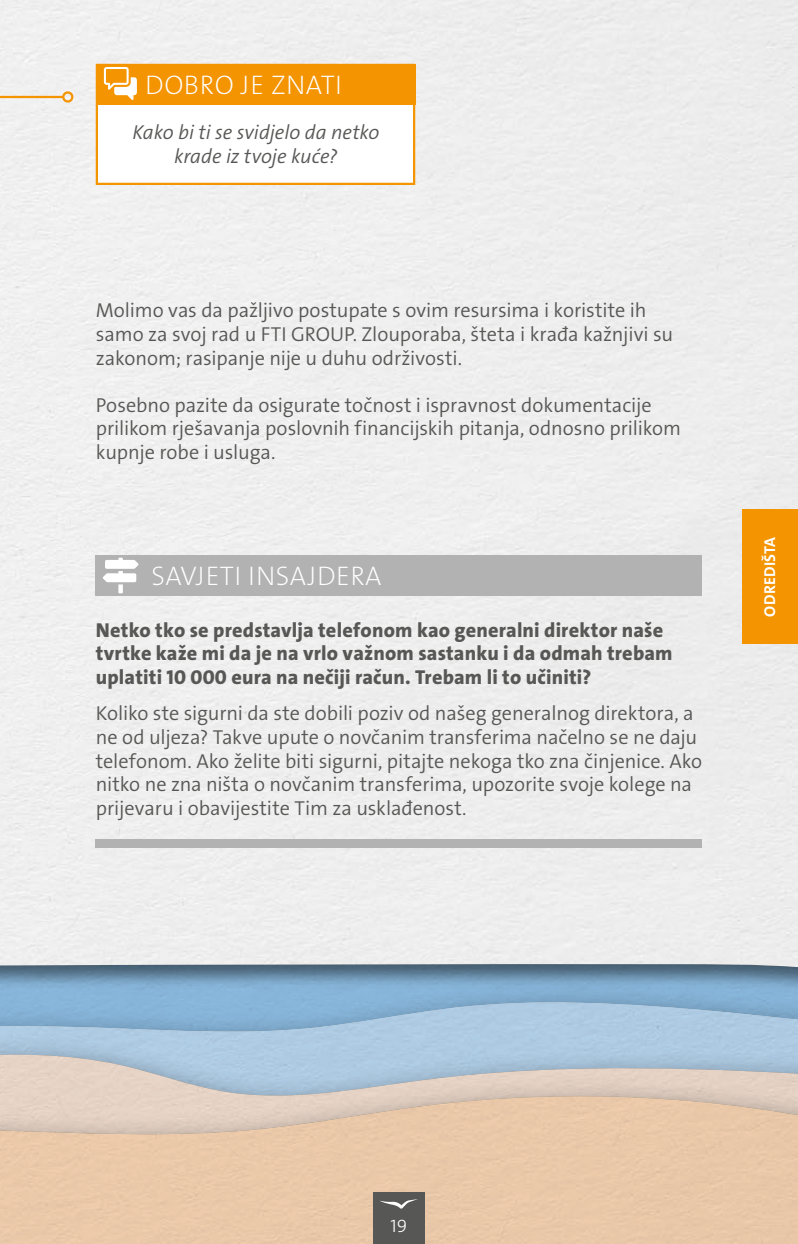
<style>
.page{position:relative;width:798px;height:1244px;background:#fff}
.page>*{position:absolute;margin:0;border:0;box-sizing:border-box;transform-origin:0 0}
.t1{font:200 27px "The Sans Os F";letter-spacing:.02em;color:#fff}
.t2{font:300 20.25px/23.6px "The Sans Os F";letter-spacing:-.005em;color:#575756}
.t3{font:800 20.25px/23.6px "The Sans Os F";letter-spacing:.01em;color:#575756}
.t4{font:italic 300 20.25px/23.6px "The Sans Os F";color:#575756;text-align:center}
.t5{font:300 18px "The Sans Os F";color:#fff}
.t6{font:700 15.75px "The Sans Os F";letter-spacing:.02em;color:#fff}
</style>
<div class="page">
<svg style="left:0;top:1041px;width:797px;height:26px;fill:#adc9e1"></svg>
<img style="left:0;top:1005px;width:797px;height:29px">
<div style="left:0;top:0;width:797px;height:1005px;background:#eee"></div>
<img style="left:0;top:690px;width:3px;height:193px">
<svg style="left:0;top:1087px;width:797px;height:157px;fill:#e9c8a9"></svg>
<hr style="left:0;top:96px;width:63px;height:2px;background:#f49400">
<div style="left:62px;top:91px;width:11px;height:12px;border:2px solid #f49400;border-radius:50%"></div>
<div style="left:96px;top:64px;width:319px;height:121px;background:#fff;border:2px solid #f49400"></div>
<div style="left:96px;top:64px;width:319px;height:41px;background:#f49400"></div>
<svg style="left:104px;top:67px;width:33px;height:33px"></svg>
<div style="left:96px;top:839px;width:606px;height:8px;background:#b3b2b2"></div>
<div style="left:373px;top:1193px;width:51px;height:51px;background:#575756"></div>
<svg style="left:380px;top:1199px;width:38px;height:9px"></svg>
<div style="left:96px;top:555px;width:606px;height:41px;background:#b3b2b2"></div>
<svg style="left:103px;top:558px;width:36px;height:35px"></svg>
<div style="left:742px;top:509px;width:55px;height:135px;background:#f49400"></div>
<h1 class="t1" style="left:145px;top:68px;width:198px">DOBRO JE ZNATI</h1>
<p class="t4" style="left:132px;top:121px;width:248px">Kako bi ti se svidjelo da netko krade iz tvoje kuće?</p>
<p class="t2" style="left:96px;top:299px;width:578px">Molimo vas da pažljivo postupate s ovim resursima i koristite ih samo za svoj rad u FTI GROUP. Zlouporaba, šteta i krađa kažnjivi su zakonom; rasipanje nije u duhu održivosti.</p>
<p class="t2" style="left:96px;top:393px;width:586px">Posebno pazite da osigurate točnost i ispravnost dokumentacije prilikom rješavanja poslovnih financijskih pitanja, odnosno prilikom kupnje robe i usluga.</p>
<h1 class="t1" style="left:152px;top:559px;width:231px">SAVJETI INSAJDERA</h1>
<p class="t3" style="left:96px;top:618px;width:578px">Netko tko se predstavlja telefonom kao generalni direktor naše tvrtke kaže mi da je na vrlo važnom sastanku i da odmah trebam uplatiti 10 000 eura na nečiji račun. Trebam li to učiniti?</p>
<p class="t2" style="left:96px;top:702px;width:607px">Koliko ste sigurni da ste dobili poziv od našeg generalnog direktora, a ne od uljeza? Takve upute o novčanim transferima načelno se ne daju telefonom. Ako želite biti sigurni, pitajte nekoga tko zna činjenice. Ako nitko ne zna ništa o novčanim transferima, upozorite svoje kolege na prijevaru i obavijestite Tim za usklađenost.</p>
<p class="t6" style="left:759px;top:616px;width:81px;rotate:-90deg">ODREDIŠTA</p>
<p class="t5" style="left:390px;top:1214px;width:18px">19</p>
</div>
